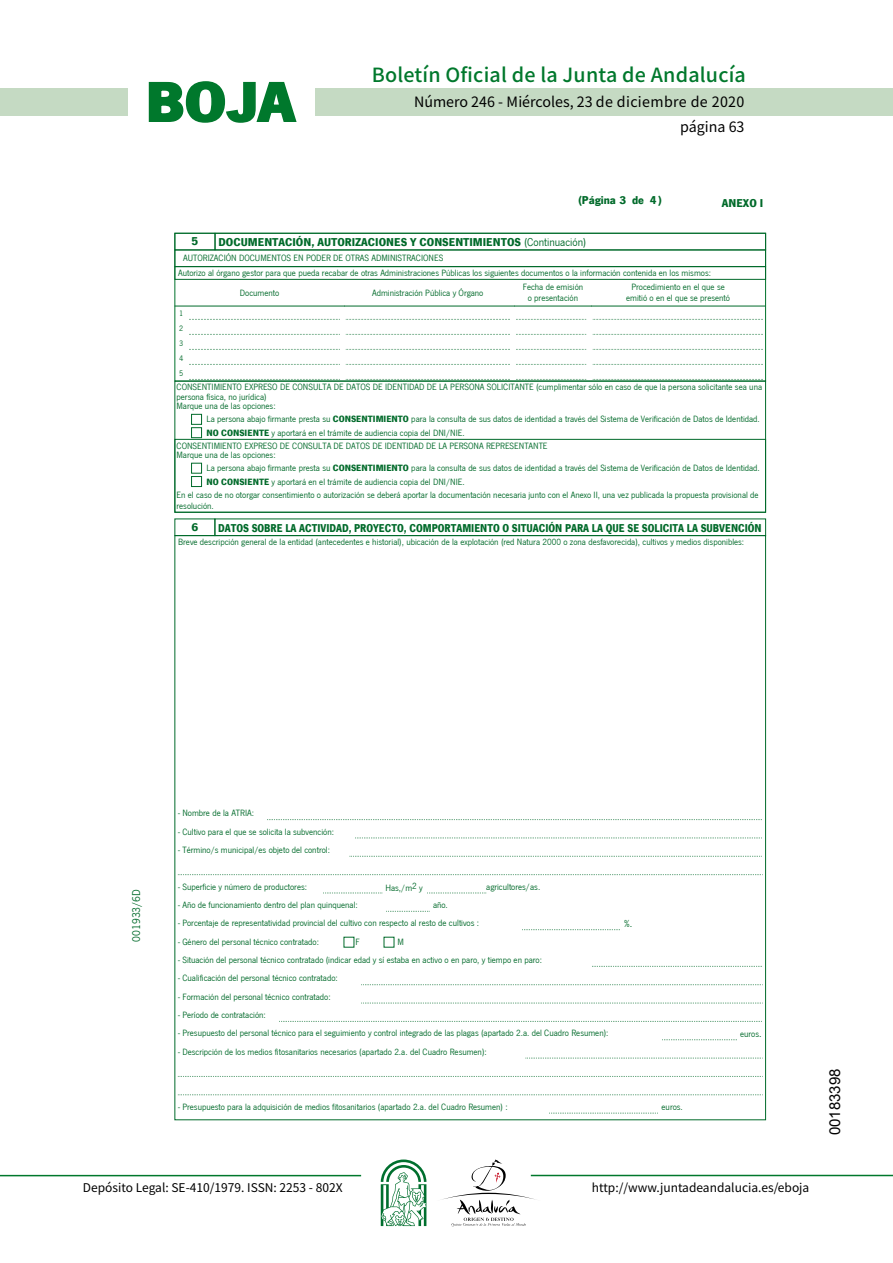
<style>
.page{position:relative;width:893px;height:1263px;background:#fff}
.page>*{position:absolute;margin:0;border:0;box-sizing:border-box;transform-origin:0 0}
.t1{font:700 57.75px "News Got T";color:#00782c;scale:1.14 1}
.t2{font:500 19.5px "Noto Sans HK";letter-spacing:.01em;color:#00782c}
.t3{font:15px "Arial";color:#000}
.t4{font:14.25px/24.5px "Noto Sans HK";color:#000;text-align:right}
.t5{font:12px "Noto Sans HK";color:#000}
.t6{font:700 11.7px "News Got T";color:#006a2a;scale:.9 1}
.t7{font:700 11.7px "News Got T";color:#006a2a}
.t8{font:11.7px "News Got T";color:#006a2a}
.t9{font:10.65px "News Got T";color:#006a2a}
.t10{font:9.45px/11.2px "News Got T";color:#006a2a}
.t11{font:8.25px/15px "News Got T";color:#006a2a;text-align:justify}
.s1{font-weight:400}
.s2{font-weight:700}
.s3{font-size:10.65px}
</style>
<div class="page">
<div style="left:315px;top:88px;width:577px;height:28px;background:#c5dac3"></div>
<div style="left:0;top:88px;width:128px;height:28px;background:#c5dac3"></div>
<hr style="left:0;top:1175px;width:361px;height:1px;background:#00782c">
<hr style="left:531px;top:1175px;width:361px;height:1px;background:#00782c">
<svg style="left:148px;top:81px;width:149px;height:42px"></svg>
<svg style="left:442px;top:1159px;width:100px;height:67px"></svg>
<svg style="left:381px;top:1160px;width:45px;height:66px"></svg>
<div style="left:174px;top:233px;width:41px;height:17px;border:1px solid #006a2a"></div>
<div style="left:215px;top:233px;width:551px;height:17px;border:1px solid #006a2a"></div>
<div style="left:175px;top:266px;width:590px;height:14px;border:1px solid #006a2a"></div>
<hr style="left:174px;top:306px;width:171px;height:1px;background:#006a2a">
<hr style="left:344px;top:306px;width:171px;height:1px;background:#006a2a">
<hr style="left:514px;top:306px;width:77px;height:1px;background:#006a2a">
<hr style="left:591px;top:306px;width:174px;height:1px;background:#006a2a">
<svg style="left:189px;top:319px;width:151px;height:1px"></svg>
<svg style="left:346px;top:319px;width:164px;height:1px"></svg>
<svg style="left:516px;top:319px;width:70px;height:1px"></svg>
<svg style="left:593px;top:319px;width:170px;height:1px"></svg>
<svg style="left:189px;top:334px;width:151px;height:1px"></svg>
<svg style="left:346px;top:334px;width:164px;height:1px"></svg>
<svg style="left:516px;top:334px;width:70px;height:1px"></svg>
<svg style="left:593px;top:334px;width:170px;height:1px"></svg>
<svg style="left:189px;top:349px;width:151px;height:1px"></svg>
<svg style="left:346px;top:349px;width:164px;height:1px"></svg>
<svg style="left:516px;top:349px;width:70px;height:1px"></svg>
<svg style="left:593px;top:349px;width:170px;height:1px"></svg>
<svg style="left:189px;top:364px;width:151px;height:1px"></svg>
<svg style="left:346px;top:364px;width:164px;height:1px"></svg>
<svg style="left:516px;top:364px;width:70px;height:1px"></svg>
<svg style="left:593px;top:364px;width:170px;height:1px"></svg>
<svg style="left:189px;top:379px;width:151px;height:1px"></svg>
<svg style="left:346px;top:379px;width:164px;height:1px"></svg>
<svg style="left:516px;top:379px;width:70px;height:1px"></svg>
<svg style="left:593px;top:379px;width:170px;height:1px"></svg>
<div style="left:191px;top:414px;width:11px;height:11px;border:1px solid #006a2a"></div>
<div style="left:191px;top:427px;width:11px;height:11px;border:1px solid #006a2a"></div>
<div style="left:174px;top:439px;width:592px;height:74px;border:1px solid #006a2a"></div>
<div style="left:191px;top:463px;width:11px;height:10px;border:1px solid #006a2a"></div>
<div style="left:191px;top:476px;width:11px;height:11px;border:1px solid #006a2a"></div>
<svg style="left:267px;top:819px;width:495px;height:1px"></svg>
<svg style="left:355px;top:838px;width:407px;height:1px"></svg>
<svg style="left:349px;top:856px;width:413px;height:1px"></svg>
<svg style="left:178px;top:874px;width:583px;height:1px"></svg>
<svg style="left:323px;top:893px;width:59px;height:1px"></svg>
<svg style="left:427px;top:893px;width:59px;height:1px"></svg>
<svg style="left:386px;top:911px;width:44px;height:1px"></svg>
<svg style="left:522px;top:929px;width:98px;height:1px"></svg>
<svg style="left:592px;top:966px;width:170px;height:1px"></svg>
<svg style="left:361px;top:984px;width:400px;height:1px"></svg>
<svg style="left:361px;top:1003px;width:400px;height:1px"></svg>
<svg style="left:279px;top:1021px;width:483px;height:1px"></svg>
<svg style="left:662px;top:1039px;width:75px;height:1px"></svg>
<svg style="left:525px;top:1058px;width:236px;height:1px"></svg>
<svg style="left:178px;top:1076px;width:583px;height:1px"></svg>
<svg style="left:178px;top:1095px;width:583px;height:1px"></svg>
<svg style="left:549px;top:1113px;width:109px;height:1px"></svg>
<h1 class="t1" style="left:145px;top:68px;width:133px">BOJA</h1>
<h2 class="t2" style="left:372px;top:64px;width:375px">Boletín Oficial de la Junta de Andalucía</h2>
<h3 class="t4" style="left:414px;top:90px;width:332px">Número 246 - Miércoles, 23 de diciembre de 2020 página 63</h3>
<p class="t7" style="left:578px;top:193px;width:50px">(Página 3</p>
<p class="t7" style="left:632px;top:193px;width:31px">de )</p>
<p class="t7" style="left:721px;top:197px;width:43px">ANEXO I</p>
<p class="t7" style="left:649px;top:193px;width:8px">4</p>
<p class="t7" style="left:191px;top:235px;width:8px">5</p>
<p class="t7" style="left:218px;top:235px;width:369px">DOCUMENTACIÓN, AUTORIZACIONES Y CONSENTIMIENTOS <span class="s1">(Continuación)</span></p>
<p class="t10" style="left:178px;top:251px;width:534px;line-height:14.5px;text-indent:5px">AUTORIZACIÓN DOCUMENTOS EN PODER DE OTRAS ADMINISTRACIONES<br>Autorizo al órgano gestor para que pueda recabar de otras Administraciones Públicas los siguientes documentos o la información contenida en los mismos:</p>
<p class="t10" style="left:240px;top:287px;width:41px">Documento</p>
<p class="t10" style="left:372px;top:287px;width:113px">Administración Pública y Órgano</p>
<p class="t10" style="left:522px;top:281px;width:62px;text-align:center">Fecha de emisión o presentación</p>
<p class="t10" style="left:626px;top:281px;width:105px;text-align:center">Procedimiento en el que se emitió o en el que se presentó</p>
<p class="t11" style="left:179px;top:306px;width:6px">1<br>2<br>3<br>4<br>5</p>
<p class="t10" style="left:176px;top:383px;width:587px;line-height:9.4px">CONSENTIMIENTO EXPRESO DE CONSULTA DE DATOS DE IDENTIDAD DE LA PERSONA SOLICITANTE (cumplimentar sólo en caso de que la persona solicitante sea una persona física, no jurídica)<br>Marque una de las opciones:</p>
<p class="t10" style="left:206px;top:414px;width:554px">La persona abajo firmante presta su <span class="s2">CONSENTIMIENTO</span> para la consulta de sus datos de identidad a través del Sistema de Verificación de Datos de Identidad.</p>
<p class="t10" style="left:206px;top:427px;width:260px"><span class="s2">NO CONSIENTE</span> y aportará en el trámite de audiencia copia del DNI/NIE.</p>
<p class="t10" style="left:176px;top:440px;width:372px">CONSENTIMIENTO EXPRESO DE CONSULTA DE DATOS DE IDENTIDAD DE LA PERSONA REPRESENTANTE</p>
<p class="t10" style="left:176px;top:450px;width:101px">Marque una de las opciones:</p>
<p class="t10" style="left:206px;top:463px;width:554px">La persona abajo firmante presta su <span class="s2">CONSENTIMIENTO</span> para la consulta de sus datos de identidad a través del Sistema de Verificación de Datos de Identidad.</p>
<p class="t10" style="left:206px;top:476px;width:260px"><span class="s2">NO CONSIENTE</span> y aportará en el trámite de audiencia copia del DNI/NIE.</p>
<p class="t10" style="left:176px;top:489px;width:583px">En el caso de no otorgar consentimiento o autorización se deberá aportar la documentación necesaria junto con el Anexo II, una vez publicada la propuesta provisional de</p>
<p class="t10" style="left:176px;top:500px;width:39px">resolución.</p>
<p class="t7" style="left:191px;top:520px;width:8px">6</p>
<p class="t6" style="left:218px;top:521px;width:605px">DATOS SOBRE LA ACTIVIDAD, PROYECTO, COMPORTAMIENTO O SITUACIÓN PARA LA QUE SE SOLICITA LA SUBVENCIÓN</p>
<p class="t10" style="left:178px;top:536px;width:567px">Breve descripción general de la entidad (antecedentes e historial), ubicación de la explotación (red Natura 2000 o zona desfavorecida), cultivos y medios disponibles:</p>
<p class="t8" style="left:130px;top:942px;width:54px;rotate:-90deg">001933/6D</p>
<p class="t10" style="left:178px;top:808px;width:77px">- Nombre de la ATRIA:</p>
<p class="t10" style="left:178px;top:826px;width:157px">- Cultivo para el que se solicita la subvención:</p>
<p class="t10" style="left:178px;top:844px;width:153px">- Término/s municipal/es objeto del control:</p>
<p class="t10" style="left:178px;top:881px;width:130px">- Superficie y número de productores:</p>
<p class="t10" style="left:385px;top:883px;width:39px">Has,/m2 y</p>
<p class="t10" style="left:486px;top:882px;width:55px">agricultores/as.</p>
<p class="t10" style="left:178px;top:899px;width:181px">- Año de funcionamiento dentro del plan quinquenal:</p>
<p class="t10" style="left:433px;top:900px;width:16px">año.</p>
<p class="t10" style="left:178px;top:918px;width:302px">- Porcentaje de representatividad provincial del cultivo con respecto al resto de cultivos :</p>
<p class="t9" style="left:624px;top:918px;width:10px">%.</p>
<p class="t10" style="left:178px;top:937px;width:142px">- Género del personal técnico contratado:</p>
<p class="t10" style="left:355px;top:937px;width:6px">F</p>
<p class="t10" style="left:397px;top:937px;width:8px">M</p>
<p class="t10" style="left:178px;top:954px;width:365px">- Situación del personal técnico contratado (indicar edad y sí estaba en activo o en paro, y tiempo en paro:</p>
<p class="t10" style="left:178px;top:973px;width:161px">- Cualificación del personal técnico contratado:</p>
<p class="t10" style="left:178px;top:991px;width:154px">- Formación del personal técnico contratado:</p>
<p class="t10" style="left:178px;top:1009px;width:89px">- Período de contratación:</p>
<p class="t10" style="left:178px;top:1028px;width:432px">- Presupuesto del personal técnico para el seguimiento y control integrado de las plagas (apartado 2.a. del Cuadro Resumen):</p>
<p class="t10" style="left:740px;top:1029px;width:23px">euros<span class="s3">.</span></p>
<p class="t10" style="left:178px;top:1046px;width:310px">- Descripción de los medios fitosanitarios necesarios (apartado 2.a. del Cuadro Resumen):</p>
<p class="t10" style="left:178px;top:1101px;width:331px">- Presupuesto para la adquisición de medios fitosanitarios (apartado 2.a. del Cuadro Resumen) :</p>
<p class="t10" style="left:661px;top:1102px;width:23px">euros.</p>
<p class="t5" style="left:83px;top:1181px;width:261px">Depósito Legal: SE-410/1979. ISSN: 2253 - 802X</p>
<p class="t5" style="left:592px;top:1181px;width:219px">http://www.juntadeandalucia.es/eboja</p>
<h3 class="t3" style="left:825px;top:1135px;width:68px;rotate:-90deg">00183398</h3>
</div>
